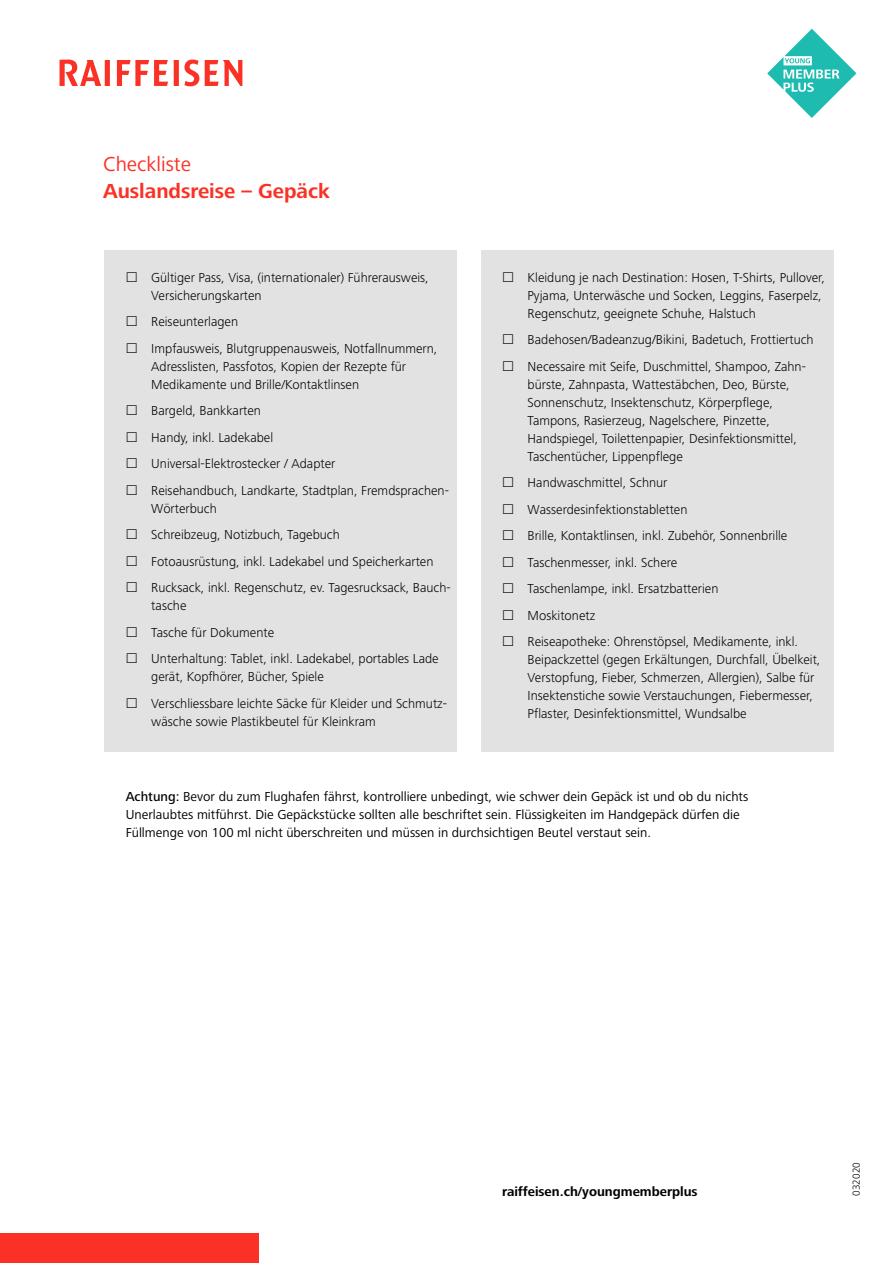
<style>
.page{position:relative;width:893px;height:1263px;background:#fff}
.page>*{position:absolute;margin:0;border:0;box-sizing:border-box;transform-origin:0 0}
.t1{font:700 21px "Frutiger Next LT";color:#fb3125}
.t2{font:21px "Frutiger Next LT";color:#fb3125}
.t3{font:300 13.5px/26.5px "Frutiger Next LT";color:#000}
.t4{font:13.5px/18px "Frutiger Next LT";color:#000}
.t5{font:700 13.5px "Frutiger Next LT";color:#000}
.t6{font:300 10.5px "Frutiger Next LT";color:#000}
.s1{font-weight:500}
</style>
<div class="page">
<div style="left:0;top:1233px;width:258px;height:30px;background:#fb3125"></div>
<svg style="left:60px;top:60px;width:182px;height:26px"></svg>
<svg style="left:767px;top:29px;width:89px;height:89px"></svg>
<div style="left:105px;top:250px;width:352px;height:502px;background:#e3e2e2"></div>
<div style="left:481px;top:250px;width:352px;height:502px;background:#e3e2e2"></div>
<h1 class="t2" style="left:103px;top:152px;width:89px">Checkliste</h1>
<h1 class="t1" style="left:103px;top:179px;width:228px">Auslandsreise – Gepäck</h1>
<p class="t3" style="left:151px;top:268px;width:279px;line-height:18px">Gültiger Pass, Visa, (internationaler) Führerausweis,<br>Versicherungskarten</p>
<p class="t3" style="left:151px;top:309px;width:288px">Reiseunterlagen<br>Impfausweis, Blutgruppenausweis, Notfallnummern,</p>
<p class="t3" style="left:151px;top:357px;width:256px;line-height:18px">Adresslisten, Passfotos, Kopien der Rezepte für<br>Medikamente und Brille/Kontaktlinsen</p>
<p class="t3" style="left:151px;top:398px;width:299px">Bargeld, Bankkarten<br>Handy, inkl. Ladekabel<br>Universal-Elektrostecker / Adapter<br>Reisehandbuch, Landkarte, Stadtplan, Fremdsprachen-</p>
<p class="t3" style="left:151px;top:495px;width:301px">Wörterbuch<br>Schreibzeug, Notizbuch, Tagebuch<br>Fotoausrüstung, inkl. Ladekabel und Speicherkarten Rucksack, inkl. Regenschutz, ev. Tagesrucksack, Bauch-</p>
<p class="t3" style="left:151px;top:593px;width:289px">tasche<br>Tasche für Dokumente<br>Unterhaltung: Tablet, inkl. Ladekabel, portables Lade</p>
<p class="t3" style="left:151px;top:664px;width:297px">gerät, Kopfhörer, Bücher, Spiele<br>Verschliessbare leichte Säcke für Kleider und Schmutz-</p>
<p class="t3" style="left:151px;top:708px;width:226px">wäsche sowie Plastikbeutel für Kleinkram</p>
<p class="t3" style="left:528px;top:268px;width:299px;line-height:18px">Kleidung je nach Destination: Hosen, T-Shirts, Pullover,<br>Pyjama, Unterwäsche und Socken, Leggins, Faserpelz,<br>Regenschutz, geeignete Schuhe, Halstuch</p>
<p class="t3" style="left:528px;top:327px;width:288px">Badehosen/Badeanzug/Bikini, Badetuch, Frottiertuch<br>Necessaire mit Seife, Duschmittel, Shampoo, Zahn-</p>
<p class="t3" style="left:528px;top:375px;width:271px;line-height:18px">bürste, Zahnpasta, Wattestäbchen, Deo, Bürste, Sonnenschutz, Insektenschutz, Körperpflege, Tampons, Rasierzeug, Nagelschere, Pinzette, Handspiegel, Toilettenpapier, Desinfektionsmittel, Taschentücher, Lippenpflege</p>
<p class="t3" style="left:528px;top:470px;width:272px">Handwaschmittel, Schnur Wasserdesinfektionstabletten<br>Brille, Kontaktlinsen, inkl. Zubehör, Sonnenbrille Taschenmesser, inkl. Schere<br>Taschenlampe, inkl. Ersatzbatterien<br>Moskitonetz<br>Reiseapotheke: Ohrenstöpsel, Medikamente, inkl.</p>
<p class="t3" style="left:528px;top:651px;width:294px;line-height:18px">Beipackzettel (gegen Erkältungen, Durchfall, Übelkeit, Verstopfung, Fieber, Schmerzen, Allergien), Salbe für Insektenstiche sowie Verstauchungen, Fiebermesser, Pflaster, Desinfektionsmittel, Wundsalbe</p>
<p class="t4" style="left:126px;top:788px;width:624px"><span class="s1">Achtung:</span> Bevor du zum Flughafen fährst, kontrolliere unbedingt, wie schwer dein Gepäck ist und ob du nichts<br>Unerlaubtes mitführst. Die Gepäckstücke sollten alle beschriftet sein. Flüssigkeiten im Handgepäck dürfen die<br>Füllmenge von 100 ml nicht überschreiten und müssen in durchsichtigen Beutel verstaut sein.</p>
<p class="t5" style="left:502px;top:1183px;width:197px">raiffeisen.ch/youngmemberplus</p>
<p class="t6" style="left:851px;top:1196px;width:35px;rotate:-90deg">032020</p>
</div>
